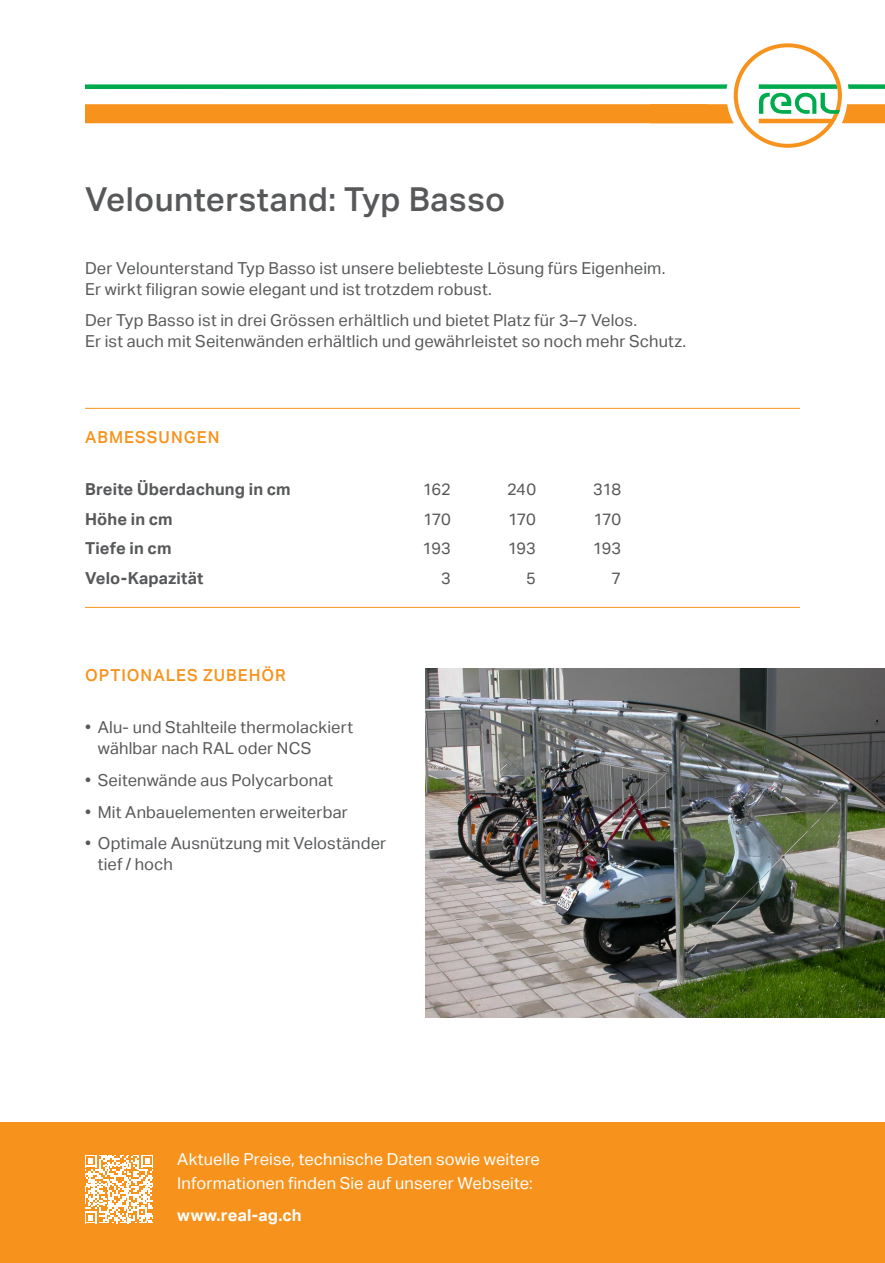
<style>
.page{position:relative;width:885px;height:1263px;background:#fff}
.page>*{position:absolute;margin:0;border:0;box-sizing:border-box;transform-origin:0 0}
._01_Titel{font:500 33px "Aktiv Grotesk";letter-spacing:.015em;color:#57585a}
._02_Grundtext{font:16.5px/21px "Aktiv Grotesk";letter-spacing:.01em;color:#57585a}
._05_Balkentext{font:16.5px/24px "Aktiv Grotesk";letter-spacing:.005em;color:#fff}
._04_Tabellentext{font:700 16.5px "Aktiv Grotesk";letter-spacing:.01em;color:#57585a}
._04_Tabellentext-2{font:16.5px "Aktiv Grotesk";letter-spacing:-.03em;color:#57585a}
._03_Untertitel{font:500 16.5px "Aktiv Grotesk";letter-spacing:.06em;color:#f7931d}
._05_Balkentext-2{font:700 16.5px "Aktiv Grotesk";letter-spacing:.01em;color:#fff}
._03_Untertitel_Linie{font:500 16.5px "Aktiv Grotesk";letter-spacing:.065em;color:#f7931d}
</style>
<div class="page">
<svg style="left:85px;top:43px;width:799px;height:105px"></svg>
<div style="left:0;top:1123px;width:884px;height:140px;background:#f7931d"></div>
<svg style="left:85px;top:1155px;width:68px;height:69px"></svg>
<hr style="left:85px;top:408px;width:714px;height:1px;background:#f7931d">
<hr style="left:85px;top:607px;width:714px;height:1px;background:#f7931d">
<img style="left:425px;top:669px;width:459px;height:348px">
<p class="_01_Titel" style="left:85px;top:180px;width:421px">Velounterstand: Typ Basso</p>
<p class="_02_Grundtext" style="left:85px;top:257px;width:581px">Der Velounterstand Typ Basso ist unsere beliebteste Lösung fürs Eigenheim.<br>Er wirkt filigran sowie elegant und ist trotzdem robust.</p>
<p class="_02_Grundtext" style="left:85px;top:310px;width:602px">Der Typ Basso ist in drei Grössen erhältlich und bietet Platz für 3–7 Velos.<br>Er ist auch mit Seitenwänden erhältlich und gewährleistet so noch mehr Schutz.</p>
<p class="_03_Untertitel_Linie" style="left:85px;top:427px;width:136px">ABMESSUNGEN</p>
<p class="_04_Tabellentext" style="left:85px;top:480px;width:207px">Breite Überdachung in cm</p>
<p class="_04_Tabellentext-2" style="left:422px;top:480px;width:30px">162</p>
<p class="_04_Tabellentext-2" style="left:507px;top:480px;width:31px">240</p>
<p class="_04_Tabellentext-2" style="left:593px;top:480px;width:30px">318</p>
<p class="_04_Tabellentext" style="left:85px;top:509px;width:89px">Höhe in cm</p>
<p class="_04_Tabellentext-2" style="left:423px;top:509px;width:29px">170</p>
<p class="_04_Tabellentext-2" style="left:508px;top:509px;width:29px">170</p>
<p class="_04_Tabellentext-2" style="left:593px;top:509px;width:29px">170</p>
<p class="_04_Tabellentext" style="left:85px;top:539px;width:88px">Tiefe in cm</p>
<p class="_04_Tabellentext-2" style="left:422px;top:539px;width:30px">193</p>
<p class="_04_Tabellentext-2" style="left:507px;top:539px;width:30px">193</p>
<p class="_04_Tabellentext-2" style="left:592px;top:539px;width:30px">193</p>
<p class="_04_Tabellentext" style="left:85px;top:568px;width:120px">Velo-Kapazität</p>
<p class="_04_Tabellentext-2" style="left:441px;top:568px;width:11px">3</p>
<p class="_04_Tabellentext-2" style="left:526px;top:568px;width:11px">5</p>
<p class="_04_Tabellentext-2" style="left:611px;top:568px;width:11px">7</p>
<p class="_03_Untertitel" style="left:85px;top:665px;width:202px">OPTIONALES ZUBEHÖR</p>
<p class="_02_Grundtext" style="left:98px;top:717px;width:257px;text-indent:-13px">• Alu- und Stahlteile thermolackiert wählbar nach RAL oder NCS</p>
<p class="_02_Grundtext" style="left:85px;top:770px;width:249px">• Seitenwände aus Polycarbonat</p>
<p class="_02_Grundtext" style="left:85px;top:801px;width:264px">• Mit Anbauelementen erweiterbar</p>
<p class="_02_Grundtext" style="left:98px;top:833px;width:290px;text-indent:-13px">• Optimale Ausnützung mit Veloständer tief / hoch</p>
<p class="_05_Balkentext" style="left:177px;top:1147px;width:364px">Aktuelle Preise, technische Daten sowie weitere<br>Informationen finden Sie auf unserer Webseite:</p>
<p class="_05_Balkentext-2" style="left:177px;top:1206px;width:126px">www.real-ag.ch</p>
</div>
